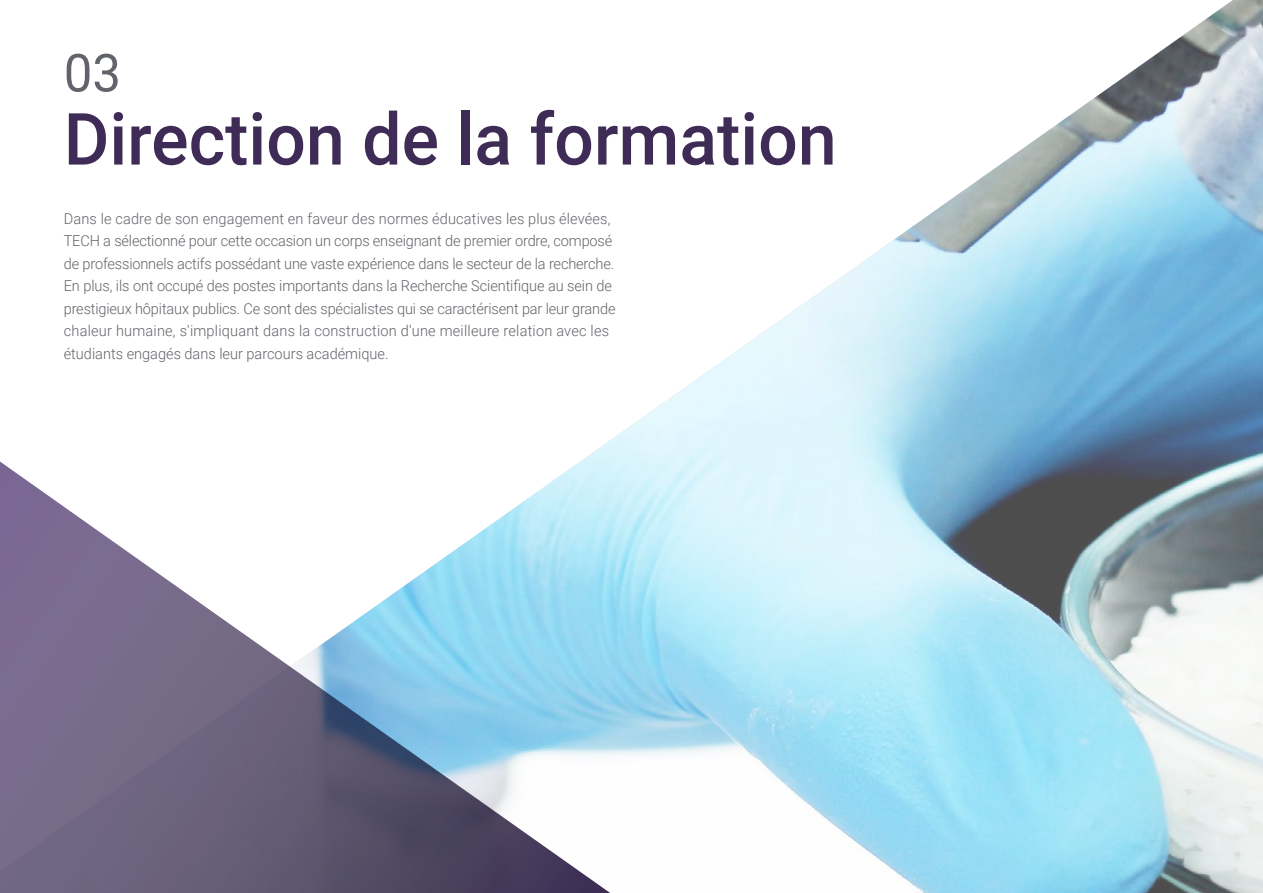
<style>
.page{position:relative;width:1263px;height:893px;background:#fff}
.page>*{position:absolute;margin:0;border:0;box-sizing:border-box;transform-origin:0 0}
.t1{font:500 72px "Roboto";color:#3e2b56}
.t2{font:52.5px "Roboto";color:#61646a}
.t3{font:300 15px/22.5px "Roboto";letter-spacing:-.005em;color:#61646a}
</style>
<div class="page">
<img style="left:602px;top:0;width:661px;height:893px">
<svg style="left:0;top:446px;width:640px;height:447px"></svg>
<h2 class="t2" style="left:64px;top:36px;width:59px">03</h2>
<h1 class="t1" style="left:64px;top:89px;width:774px">Direction de la formation</h1>
<p class="t3" style="left:64px;top:207px;width:553px">Dans le cadre de son engagement en faveur des normes éducatives les plus élevées, TECH a sélectionné pour cette occasion un corps enseignant de premier ordre, composé de professionnels actifs possédant une vaste expérience dans le secteur de la recherche.<br>En plus, ils ont occupé des postes importants dans la Recherche Scientifique au sein de prestigieux hôpitaux publics. Ce sont des spécialistes qui se caractérisent par leur grande chaleur humaine, s'impliquant dans la construction d'une meilleure relation avec les étudiants engagés dans leur parcours académique.</p>
</div>
